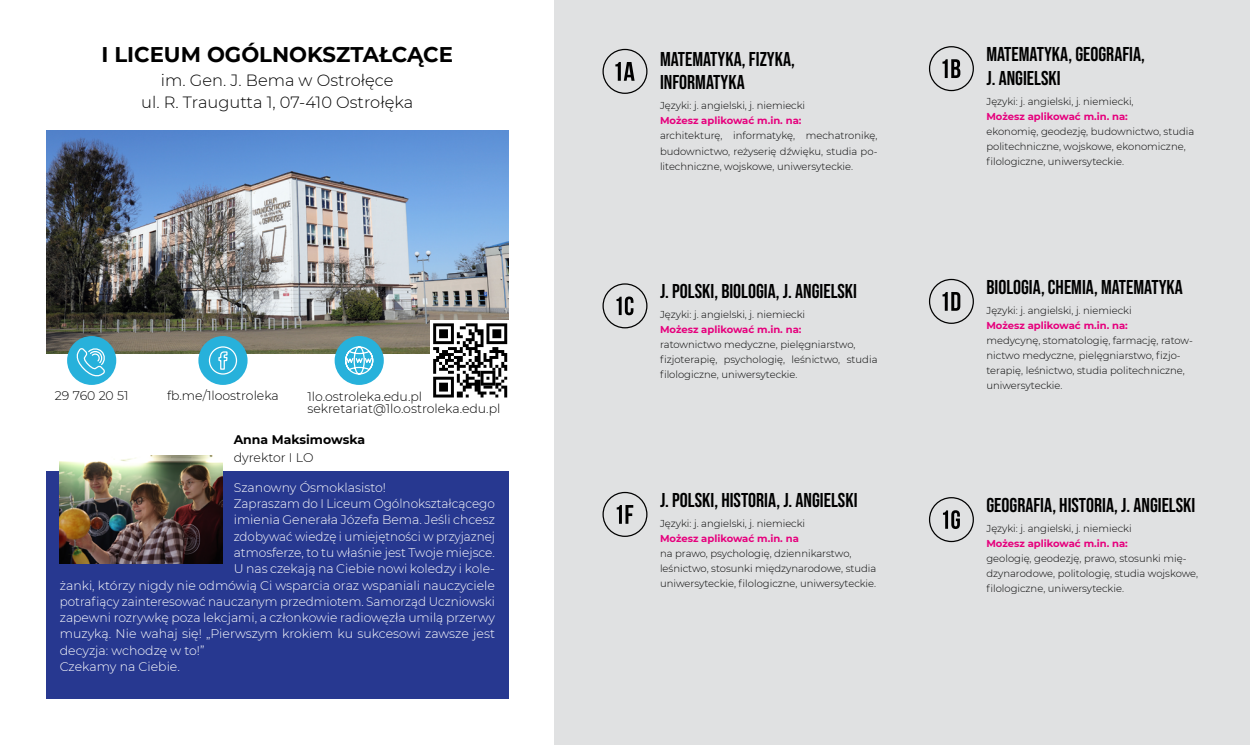
<style>
.page{position:relative;width:1250px;height:745px;background:#fff}
.page>*{position:absolute;margin:0;border:0;box-sizing:border-box;transform-origin:0 0}
.t1{font:700 21.25px "Montserrat";color:#000}
.t2{font:20px/23.8px "Bebas Neue";color:#000}
.t3{font:300 16.25px/22.5px "Montserrat";color:#000;text-align:center}
.t4{font:300 12.5px "Montserrat";color:#fff}
.t5{font:300 12.5px "Montserrat";color:#fff;scale:.95 1}
.t6{font:300 12.5px/12.5px "Montserrat";color:#000}
.t7{font:300 12.5px "Montserrat";color:#fff;scale:.96 1}
.t8{font:700 12.5px "Montserrat";color:#000}
.t9{font:300 10px/15px "Montserrat";color:#000}
.t10{font:700 10px "Montserrat";color:#e6007d}
</style>
<div class="page">
<div style="left:555px;top:0;width:695px;height:744px;background:#e0e1e2"></div>
<img style="left:46px;top:131px;width:462px;height:222px">
<div style="left:430px;top:320px;width:80px;height:80px;background:linear-gradient(to right,#fff,#fff)"></div>
<svg style="left:433px;top:323px;width:74px;height:74px"></svg>
<div style="left:46px;top:471px;width:462px;height:227px;background:#273890"></div>
<div style="left:335px;top:336px;width:49px;height:48px;background:#27b1db;border-radius:50%"></div>
<svg style="left:345px;top:346px;width:29px;height:29px"></svg>
<div style="left:67px;top:336px;width:49px;height:48px;background:#27b1db;border-radius:50%"></div>
<svg style="left:74px;top:348px;width:31px;height:31px"></svg>
<div style="left:198px;top:336px;width:50px;height:48px;background:#27b1db;border-radius:50%"></div>
<svg style="left:208px;top:346px;width:30px;height:29px"></svg>
<img style="left:60px;top:455px;width:163px;height:108px">
<div style="left:602px;top:49px;width:46px;height:45px;border:1px solid #000;border-radius:50%"></div>
<svg style="left:615px;top:62px;width:20px;height:19px"></svg>
<div style="left:929px;top:46px;width:45px;height:45px;border:1px solid #000;border-radius:50%"></div>
<svg style="left:942px;top:59px;width:18px;height:19px"></svg>
<div style="left:602px;top:283px;width:46px;height:45px;border:1px solid #000;border-radius:50%"></div>
<svg style="left:617px;top:296px;width:16px;height:19px"></svg>
<div style="left:929px;top:279px;width:45px;height:45px;border:1px solid #000;border-radius:50%"></div>
<svg style="left:943px;top:292px;width:17px;height:18px"></svg>
<div style="left:602px;top:491px;width:46px;height:45px;border:1px solid #000;border-radius:50%"></div>
<svg style="left:617px;top:505px;width:16px;height:18px"></svg>
<div style="left:929px;top:496px;width:45px;height:45px;border:1px solid #000;border-radius:50%"></div>
<svg style="left:943px;top:510px;width:17px;height:18px"></svg>
<h1 class="t1" style="left:101px;top:39px;width:353px">I LICEUM OGÓLNOKSZTAŁCĄCE</h1>
<h3 class="t3" style="left:141px;top:68px;width:274px">im. Gen. J. Bema w Ostrołęce<br>ul. R. Traugutta 1, 07-410 Ostrołęka</h3>
<p class="t6" style="left:55px;top:389px;width:75px">29 760 20 51</p>
<p class="t6" style="left:167px;top:389px;width:113px">fb.me/1loostroleka</p>
<p class="t6" style="left:308px;top:389px;width:194px">1lo.ostroleka.edu.pl sekretariat@1lo.ostroleka.edu.pl</p>
<p class="t8" style="left:234px;top:430px;width:133px">Anna Maksimowska</p>
<p class="t6" style="left:234px;top:451px;width:81px">dyrektor I LO</p>
<p class="t4" style="left:234px;top:478px;width:154px">Szanowny Ósmoklasisto!</p>
<p class="t7" style="left:234px;top:495px;width:274px">Zapraszam do I Liceum Ogólnokształcącego</p>
<p class="t4" style="left:234px;top:511px;width:263px">imienia Generała Józefa Bema. Jeśli chcesz</p>
<p class="t5" style="left:234px;top:527px;width:277px">zdobywać wiedzę i umiejętności w przyjaznej</p>
<p class="t4" style="left:234px;top:543px;width:263px">atmosferze, to tu właśnie jest Twoje miejsce.</p>
<p class="t4" style="left:234px;top:560px;width:263px">U nas czekają na Ciebie nowi koledzy i kole-</p>
<p class="t4" style="left:60px;top:576px;width:437px">żanki, którzy nigdy nie odmówią Ci wsparcia oraz wspaniali nauczyciele</p>
<p class="t5" style="left:60px;top:592px;width:460px">potrafiący zainteresować nauczanym przedmiotem. Samorząd Uczniowski</p>
<p class="t4" style="left:60px;top:608px;width:437px">zapewni rozrywkę poza lekcjami, a członkowie radiowęzła umilą przerwy</p>
<p class="t4" style="left:60px;top:625px;width:437px">muzyką. Nie wahaj się! „Pierwszym krokiem ku sukcesowi zawsze jest</p>
<p class="t4" style="left:60px;top:641px;width:146px">decyzja: wchodzę w to!”</p>
<p class="t4" style="left:60px;top:657px;width:122px">Czekamy na Ciebie.</p>
<h2 class="t2" style="left:660px;top:47px;width:137px">MATEMATYKA, FIZYKA,<br>INFORMATYKA</h2>
<p class="t9" style="left:660px;top:98px;width:147px">Języki: j. angielski, j. niemiecki</p>
<p class="t10" style="left:660px;top:114px;width:143px">Możesz aplikować m.in. na:</p>
<p class="t9" style="left:660px;top:128px;width:219px;text-align:justify">architekturę, informatykę, mechatronikę, budownictwo, reżyserię dźwięku, studia po&shy;litechniczne, wojskowe, uniwersyteckie.</p>
<h2 class="t2" style="left:660px;top:279px;width:199px">J. POLSKI, BIOLOGIA, J. ANGIELSKI</h2>
<p class="t9" style="left:660px;top:307px;width:147px">Języki: j. angielski, j. niemiecki</p>
<p class="t10" style="left:660px;top:322px;width:143px">Możesz aplikować m.in. na:</p>
<p class="t9" style="left:660px;top:337px;width:219px">ratownictwo medyczne, pielęgniarstwo, fizjoterapię, psychologię, leśnictwo, studia filologiczne, uniwersyteckie.</p>
<h2 class="t2" style="left:660px;top:487px;width:199px">J. POLSKI, HISTORIA, J. ANGIELSKI</h2>
<p class="t9" style="left:660px;top:515px;width:147px">Języki: j. angielski, j. niemiecki</p>
<p class="t10" style="left:660px;top:531px;width:140px">Możesz aplikować m.in. na</p>
<p class="t9" style="left:660px;top:545px;width:218px">na prawo, psychologię, dziennikarstwo, leśnictwo, stosunki międzynarodowe, studia uniwersyteckie, filologiczne, uniwersyteckie.</p>
<h2 class="t2" style="left:986px;top:42px;width:160px">MATEMATYKA, GEOGRAFIA,<br>J. ANGIELSKI</h2>
<p class="t9" style="left:986px;top:93px;width:149px">Języki: j. angielski, j. niemiecki,</p>
<p class="t10" style="left:986px;top:109px;width:143px">Możesz aplikować m.in. na:</p>
<p class="t9" style="left:986px;top:123px;width:209px">ekonomię, geodezję, budownictwo, studia politechniczne, wojskowe, ekonomiczne, filologiczne, uniwersyteckie.</p>
<h2 class="t2" style="left:986px;top:275px;width:198px">BIOLOGIA, CHEMIA, MATEMATYKA</h2>
<p class="t9" style="left:986px;top:302px;width:147px">Języki: j. angielski, j. niemiecki</p>
<p class="t10" style="left:986px;top:318px;width:143px">Możesz aplikować m.in. na:</p>
<p class="t9" style="left:986px;top:332px;width:208px">medycynę, stomatologię, farmację, ratow&shy;nictwo medyczne, pielęgniarstwo, fizjo&shy;terapię, leśnictwo, studia politechniczne, uniwersyteckie.</p>
<h2 class="t2" style="left:986px;top:492px;width:210px">GEOGRAFIA, HISTORIA, J. ANGIELSKI</h2>
<p class="t9" style="left:986px;top:520px;width:147px">Języki: j. angielski, j. niemiecki</p>
<p class="t10" style="left:986px;top:536px;width:143px">Możesz aplikować m.in. na:</p>
<p class="t9" style="left:986px;top:550px;width:213px">geologię, geodezję, prawo, stosunki mię&shy;dzynarodowe, politologię, studia wojskowe, filologiczne, uniwersyteckie.</p>
</div>
